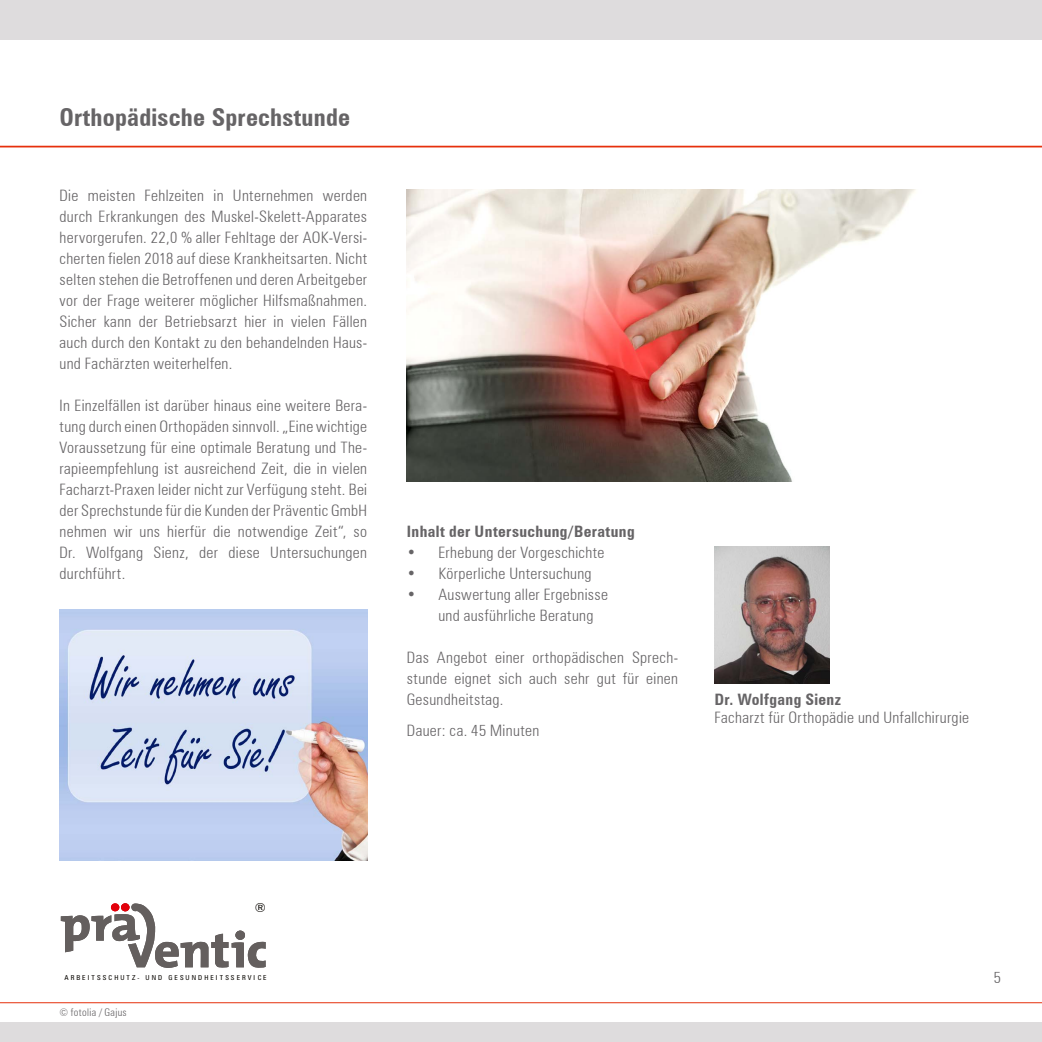
<style>
.page{position:relative;width:1042px;height:1042px;background:#fff}
.page>*{position:absolute;margin:0;border:0;box-sizing:border-box;transform-origin:0 0}
.t1{font:700 condensed 24.5px "Zurich BT";letter-spacing:.01em;color:#666466}
.t2{font:300 condensed 15.75px/21px "Zurich BT";letter-spacing:.02em;color:#666466;text-align:justify}
.t3{font:700 condensed 15.75px "Zurich BT";letter-spacing:.025em;color:#666466}
.t4{font:condensed 12.6px "Zurich BT";color:#0c0905;scale:1.05 1}
.t5{font:300 condensed 10.5px "Zurich BT";letter-spacing:.035em;color:#666466}
.t6{font:condensed 6.83px "Zurich BT";letter-spacing:.29em;color:#0c0905;scale:1.05 1}
</style>
<div class="page">
<div style="left:0;top:1022px;width:1042px;height:20px;background:#dedcdd"></div>
<hr style="left:0;top:1002px;width:1042px;height:1px;background:#e6300c">
<svg style="left:61px;top:903px;width:205px;height:65px"></svg>
<div style="left:0;top:0;width:1042px;height:40px;background:#dedcdd"></div>
<hr style="left:0;top:146px;width:1042px;height:1px;background:#e6300c">
<img style="left:407px;top:189px;width:509px;height:293px">
<img style="left:714px;top:546px;width:115px;height:137px">
<img style="left:60px;top:609px;width:307px;height:252px">
<h1 class="t1" style="left:60px;top:102px;width:292px">Orthopädische Sprechstunde</h1>
<p class="t2" style="left:60px;top:184px;width:309px">Die meisten Fehlzeiten in Unternehmen werden durch Erkrankungen des Muskel-Skelett-Apparates hervorgerufen. 22,0 % aller Fehltage der AOK-Versi&shy;cherten fielen 2018 auf diese Krankheitsarten. Nicht selten stehen die Betroffenen und deren Arbeitgeber vor der Frage weiterer möglicher Hilfsmaßnahmen.<br>Sicher kann der Betriebsarzt hier in vielen Fällen auch durch den Kontakt zu den behandelnden Haus&shy;und Fachärzten weiterhelfen.</p>
<p class="t2" style="left:60px;top:394px;width:309px">In Einzelfällen ist darüber hinaus eine weitere Bera&shy;tung durch einen Orthopäden sinnvoll. „Eine wichtige Voraussetzung für eine optimale Beratung und The&shy;rapieempfehlung ist ausreichend Zeit, die in vielen Facharzt-Praxen leider nicht zur Verfügung steht. Bei der Sprechstunde für die Kunden der Präventic GmbH nehmen wir uns hierfür die notwendige Zeit“, so Dr. Wolfgang Sienz, der diese Untersuchungen durchführt.</p>
<p class="t3" style="left:407px;top:522px;width:229px">Inhalt der Untersuchung/Beratung</p>
<p class="t2" style="left:407px;top:542px;width:199px">• Erhebung der Vorgeschichte</p>
<p class="t2" style="left:407px;top:563px;width:186px">• Körperliche Untersuchung</p>
<p class="t2" style="left:438px;top:584px;width:171px;text-indent:-32px">• Auswertung aller Ergebnisse und ausführliche Beratung</p>
<p class="t2" style="left:407px;top:647px;width:273px">Das Angebot einer orthopädischen Sprech&shy;stunde eignet sich auch sehr gut für einen Gesundheitstag.</p>
<p class="t2" style="left:407px;top:719px;width:134px">Dauer: ca. 45 Minuten</p>
<p class="t3" style="left:714px;top:690px;width:128px">Dr. Wolfgang Sienz</p>
<p class="t2" style="left:714px;top:706px;width:256px">Facharzt für Orthopädie und Unfallchirurgie</p>
<p class="t4" style="left:255px;top:900px;width:12px">®</p>
<p class="t6" style="left:145px;top:973px;width:5px">U</p>
<p class="t6" style="left:242px;top:973px;width:25px">R ICE</p>
<p class="t2" style="left:994px;top:967px;width:9px">5</p>
<p class="t6" style="left:65px;top:973px;width:180px">ARBEITSSCHUTZ- ND GESUNDHEITSSE V</p>
<p class="t5" style="left:60px;top:1006px;width:69px">© fotolia / Gajus</p>
</div>
